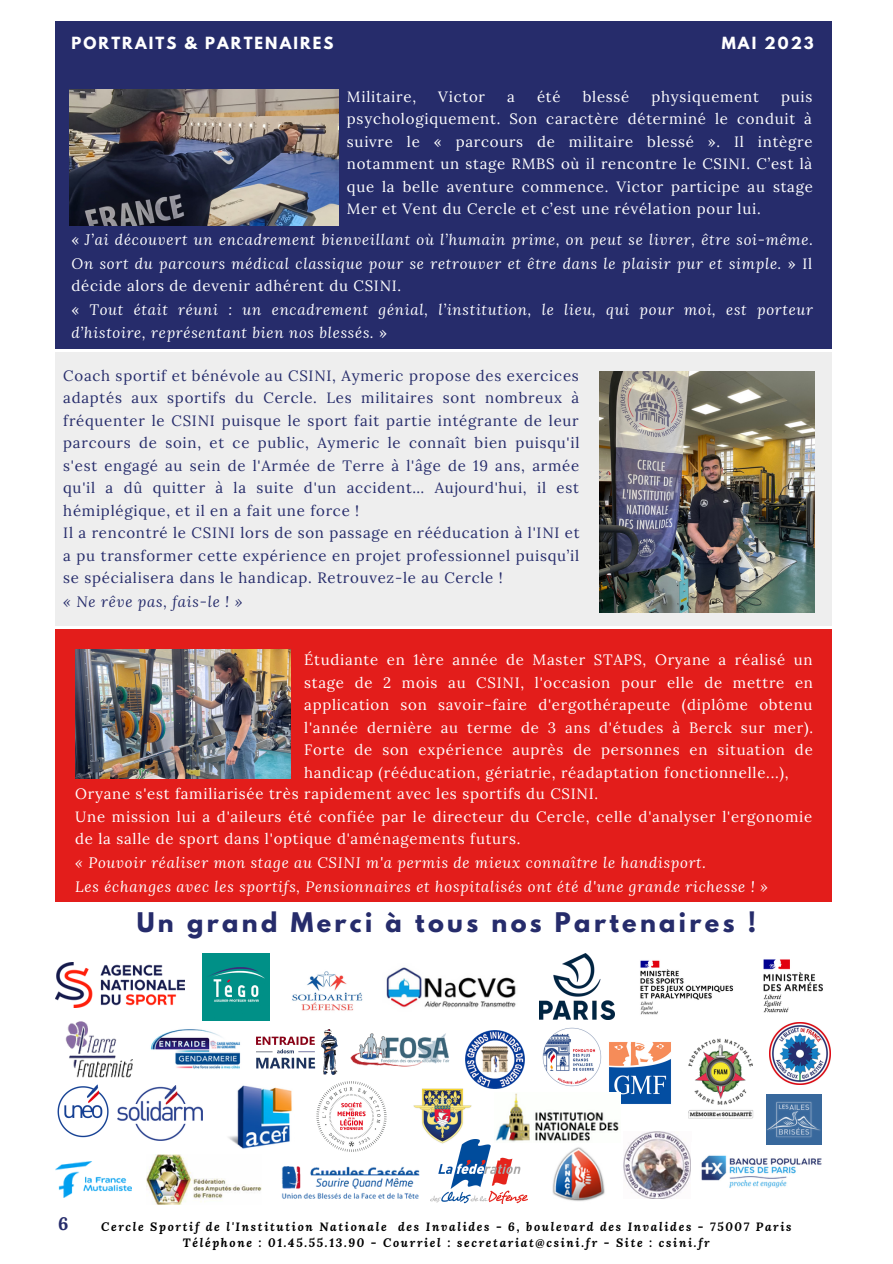
<style>
.page{position:relative;width:893px;height:1264px;background:#fff}
.page>*{position:absolute;margin:0;border:0;box-sizing:border-box;transform-origin:0 0}
.t1{font:700 24px "League Spartan";letter-spacing:.14em;color:#262c6b}
.t2{font:700 18px "Lora";color:#262c6b}
.t3{font:15px/22.5px "Lora";letter-spacing:.05em;color:#fff;text-align:justify}
.t4{font:15px/22.5px "Lora";letter-spacing:.05em;color:#262c6b;text-align:justify}
.t5{font:italic 15px/23.1px "Lora";letter-spacing:.05em;color:#fff;text-align:justify}
.t6{font:italic 15px "Lora";letter-spacing:.05em;color:#262c6b}
.t7{font:700 14.85px "League Spartan";letter-spacing:.14em;color:#fff}
.t8{font:14.85px "Lora";letter-spacing:.14em;color:#fff}
.t9{font:italic 700 12px "Lora";letter-spacing:.14em;color:#000}
.s1{font-family:"League Spartan";font-weight:700}
.s2{font-style:normal}
</style>
<div class="page">
<div style="left:55px;top:21px;width:776px;height:71px;background:#262c6b"></div>
<div style="left:55px;top:76px;width:776px;height:272px;background:#262c6b"></div>
<img style="left:70px;top:89px;width:268px;height:136px">
<div style="left:55px;top:353px;width:776px;height:272px;background:#eee"></div>
<div style="left:55px;top:629px;width:776px;height:272px;background:#e31d1b"></div>
<img style="left:763px;top:959px;width:60px;height:54px">
<img style="left:640px;top:960px;width:94px;height:55px">
<img style="left:539px;top:953px;width:75px;height:66px">
<img style="left:292px;top:971px;width:71px;height:40px">
<img style="left:202px;top:953px;width:68px;height:67px">
<img style="left:55px;top:962px;width:129px;height:45px">
<img style="left:65px;top:1021px;width:68px;height:57px">
<img style="left:257px;top:1029px;width:81px;height:46px">
<img style="left:316px;top:1081px;width:71px;height:68px">
<img style="left:150px;top:1029px;width:91px;height:40px">
<img style="left:146px;top:1154px;width:115px;height:50px">
<img style="left:465px;top:1030px;width:59px;height:58px">
<img style="left:542px;top:1027px;width:59px;height:59px">
<img style="left:688px;top:1038px;width:66px;height:81px">
<img style="left:769px;top:1022px;width:61px;height:62px">
<img style="left:57px;top:1084px;width:52px;height:54px">
<img style="left:118px;top:1085px;width:84px;height:55px">
<img style="left:623px;top:1131px;width:68px;height:67px">
<img style="left:701px;top:1142px;width:121px;height:46px">
<img style="left:386px;top:967px;width:130px;height:41px">
<img style="left:552px;top:1147px;width:53px;height:54px">
<img style="left:281px;top:1149px;width:139px;height:50px">
<img style="left:609px;top:1042px;width:62px;height:62px">
<img style="left:413px;top:1085px;width:65px;height:54px">
<img style="left:766px;top:1094px;width:55px;height:50px">
<img style="left:228px;top:1085px;width:66px;height:66px">
<img style="left:55px;top:1161px;width:77px;height:36px">
<img style="left:350px;top:1033px;width:100px;height:34px">
<img style="left:75px;top:650px;width:215px;height:128px">
<img style="left:496px;top:1092px;width:124px;height:50px">
<img style="left:430px;top:1139px;width:98px;height:64px">
<img style="left:599px;top:371px;width:214px;height:242px">
<p class="t8" style="left:71px;top:36px;width:81px"><span class="s1">POR</span>2023</p>
<p class="t7" style="left:111px;top:36px;width:224px">TRAITS &amp; PARTENAIRES</p>
<p class="t7" style="left:721px;top:36px;width:93px">MAI 2023</p>
<p class="t8" style="left:71px;top:36px;width:34px">MAI</p>
<p class="t3" style="left:347px;top:85px;width:71px">Militaire,</p>
<p class="t3" style="left:438px;top:85px;width:48px">Victor</p>
<p class="t3" style="left:507px;top:85px;width:9px">a</p>
<p class="t3" style="left:537px;top:85px;width:25px">été</p>
<p class="t3" style="left:582px;top:85px;width:48px">blessé</p>
<p class="t3" style="left:651px;top:85px;width:109px">physiquement</p>
<p class="t3" style="left:347px;top:85px;width:467px;text-indent:434px">puis psychologiquement. Son caractère déterminé le conduit à suivre le « parcours de militaire blessé ». Il intègre notamment un stage RMBS où il rencontre le CSINI. C’est là que la belle aventure commence. Victor participe au stage Mer et Vent du Cercle et c’est une révélation pour lui.</p>
<p class="t5" style="left:71px;top:228px;width:742px"><span class="s2">«</span> J’ai découvert un encadrement bienveillant où l’humain prime, on peut se livrer, être soi-même.<br>On sort du parcours médical classique pour se retrouver et être dans le plaisir pur et simple. <span class="s2">» Il décide alors de devenir adhérent du CSINI.</span></p>
<p class="t5" style="left:71px;top:297px;width:743px;line-height:23.5px"><span class="s2">«</span> Tout était réuni : un encadrement génial, l’institution, le lieu, qui pour moi, est porteur d’histoire, représentant bien nos blessés. <span class="s2">»</span></p>
<p class="t4" style="left:63px;top:364px;width:517px">Coach sportif et bénévole au CSINI, Aymeric propose des exercices adaptés aux sportifs du Cercle. Les militaires sont nombreux à fréquenter le CSINI puisque le sport fait partie intégrante de leur parcours de soin, et ce public, Aymeric le connaît bien puisqu'il s'est engagé au sein de l'Armée de Terre à l'âge de 19 ans, armée qu'il a dû quitter à la suite d'un accident… Aujourd'hui, il est hémiplégique, et il en a fait une force !</p>
<p class="t4" style="left:63px;top:521px;width:518px">Il a rencontré le CSINI lors de son passage en rééducation à l'INI et a pu transformer cette expérience en projet professionnel puisqu’il se spécialisera dans le handicap. Retrouvez-le au Cercle !</p>
<p class="t6" style="left:63px;top:591px;width:181px">« Ne rêve pas, fais-le ! »</p>
<p class="t3" style="left:304px;top:648px;width:510px">Étudiante en 1ère année de Master STAPS, Oryane a réalisé un stage de 2 mois au CSINI, l'occasion pour elle de mettre en application son savoir-faire d'ergothérapeute (diplôme obtenu l'année dernière au terme de 3 ans d'études à Berck sur mer).<br>Forte de son expérience auprès de personnes en situation de handicap (rééducation, gériatrie, réadaptation fonctionnelle...),</p>
<p class="t3" style="left:75px;top:782px;width:524px">Oryane s'est familiarisée très rapidement avec les sportifs du CSINI.</p>
<p class="t3" style="left:75px;top:805px;width:738px">Une mission lui a d'aileurs été confiée par le directeur du Cercle, celle d'analyser l'ergonomie de la salle de sport dans l'optique d'aménagements futurs.</p>
<p class="t5" style="left:75px;top:850px;width:632px">« Pouvoir réaliser mon stage au CSINI m'a permis de mieux connaître le handisport.</p>
<p class="t5" style="left:75px;top:874px;width:694px">Les échanges avec les sportifs, Pensionnaires et hospitalisés ont été d'une grande richesse ! »</p>
<p class="t1" style="left:137px;top:910px;width:620px">Un grand Merci à tous nos Partenaires !</p>
<p class="t2" style="left:58px;top:1211px;width:12px">6</p>
<p class="t9" style="left:101px;top:1218px;width:692px">Cercle Sportif de l'Institution Nationale des Invalides - 6, boulevard des Invalides - 75007 Paris</p>
<p class="t9" style="left:183px;top:1234px;width:528px">Téléphone : 01.45.55.13.90 - Courriel : secretariat@csini.fr - Site : csini.fr</p>
</div>
